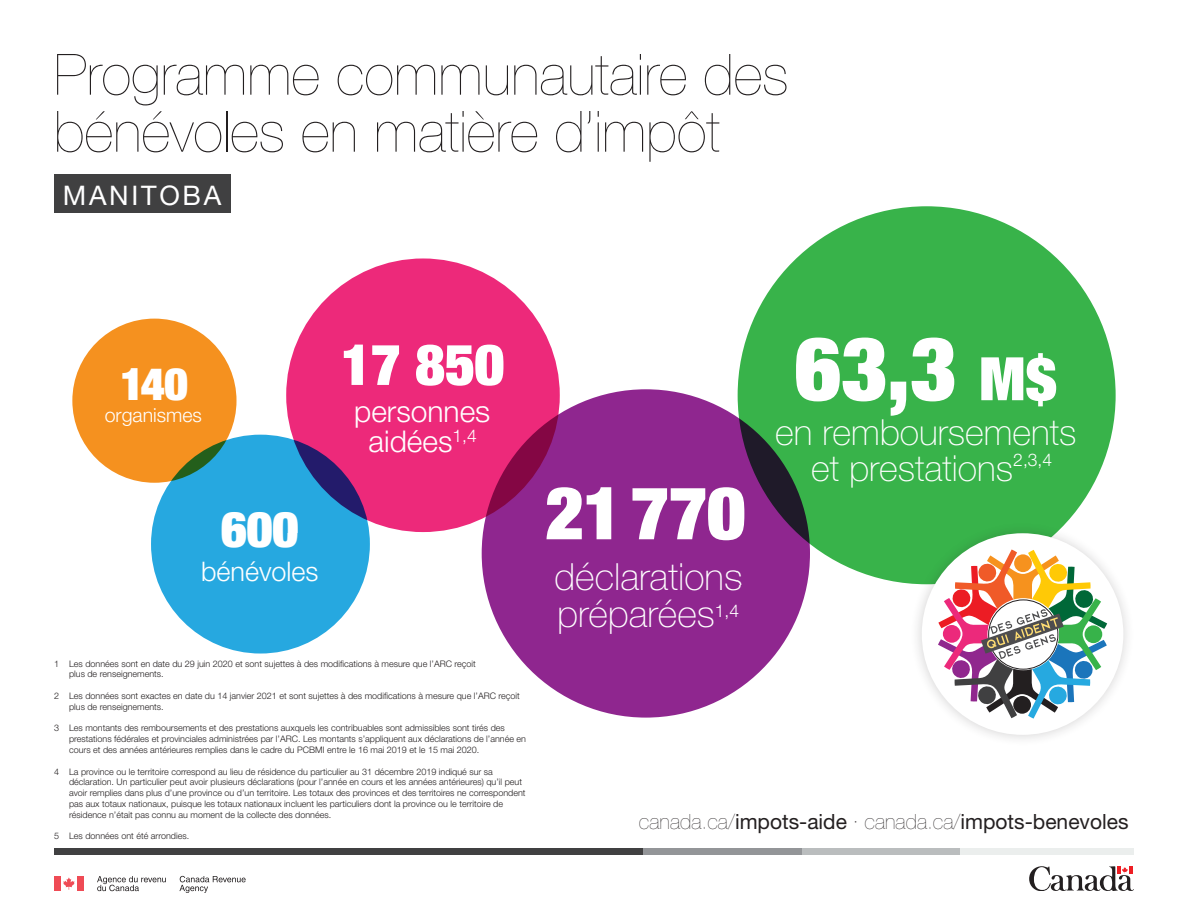
<style>
.page{position:relative;width:1188px;height:918px;background:#fff}
.page>*{position:absolute;margin:0;border:0;box-sizing:border-box;transform-origin:0 0}
.t1{font:900 expanded 88.5px "Helvetica Neue";color:#fff}
.t2{font:900 expanded 73.5px "Helvetica Neue";color:#fff}
.t3{font:200 57px/57px "Helvetica Neue LT Std";color:#231f20}
.t4{font:900 expanded 57px "Helvetica Neue";color:#fff}
.t5{font:900 expanded 49.5px "Helvetica Neue";color:#fff}
.t6{font:900 expanded 45px "Helvetica Neue";color:#fff}
.t7{font:100 37.5px/37.5px "Helvetica Neue";color:#fff}
.t8{font:100 36px/36px "Helvetica Neue";color:#fff;text-align:center}
.t9{font:300 30px/30px "Helvetica Neue";color:#fff;text-align:center}
.t10{font:300 27px "Helvetica Neue";color:#fff}
.t11{font:27px "Helvetica Neue";letter-spacing:.1em;color:#fff}
.t12{font:21px "Helvetica Neue";color:#231f20}
.t13{font:300 19.5px "Helvetica Neue";color:#fff}
.t14{font:300 9px/10.8px "Helvetica Neue";color:#231f20}
.s1{font-size:60px}
.s2{font-weight:200}
</style>
<div class="page">
<div style="left:54px;top:876px;width:7px;height:15px;background:#ef4b55"></div>
<svg style="left:63px;top:877px;width:12px;height:13px"></svg>
<div style="left:77px;top:876px;width:7px;height:15px;background:#ef4b55"></div>
<svg style="left:97px;top:876px;width:69px;height:15px"></svg>
<svg style="left:179px;top:876px;width:67px;height:17px"></svg>
<svg style="left:1029px;top:866px;width:105px;height:25px"></svg>
<div style="left:711px;top:849px;width:408px;height:6px;background:#ebeeed"></div>
<div style="left:552px;top:849px;width:408px;height:6px;background:#babdbe"></div>
<div style="left:385px;top:849px;width:417px;height:6px;background:#939598"></div>
<div style="left:69px;top:849px;width:574px;height:6px;background:#404041"></div>
<div style="left:1119px;top:849px;width:15px;height:6px;background:#ebeeed"></div>
<div style="left:54px;top:849px;width:15px;height:6px;background:#404041"></div>
<div style="left:72px;top:319px;width:165px;height:164px;background:#f5911f;border-radius:50%"></div>
<div style="left:151px;top:435px;width:219px;height:219px;background:#26a8e0;border-radius:50%"></div>
<div style="left:286px;top:258px;width:274px;height:274px;background:#ed297a;border-radius:50%"></div>
<div style="left:482px;top:389px;width:328px;height:329px;background:#8f268f;border-radius:50%"></div>
<div style="left:738px;top:206px;width:378px;height:378px;background:#38b34a;border-radius:50%"></div>
<div style="left:910px;top:521px;width:226px;height:226px;background:#231f20;opacity:.2"></div>
<div style="left:922px;top:533px;width:201px;height:202px;background:#fff;border-radius:50%"></div>
<svg style="left:938px;top:549px;width:169px;height:170px"></svg>
<div style="left:54px;top:174px;width:176px;height:39px;background:#404041"></div>
<p class="t3" style="left:54px;top:46px;width:736px">Programme communautaire des bénévoles en matière d’impôt</p>
<p class="t11" style="left:63px;top:179px;width:160px">MANITOBA</p>
<h3 class="t6" style="left:120px;top:355px;width:69px">140</h3>
<h3 class="t13" style="left:105px;top:403px;width:99px">organismes</h3>
<h3 class="t5" style="left:221px;top:498px;width:79px">600</h3>
<h3 class="t10" style="left:201px;top:555px;width:119px">bénévoles</h3>
<h3 class="t4" style="left:341px;top:328px;width:165px">17 850</h3>
<h3 class="t9" style="left:354px;top:395px;width:137px">personnes aidées<sup>1,4</sup></h3>
<p class="t14" style="left:69px;top:658px;width:408px;text-indent:-15px">1 Les données sont en date du 29 juin 2020 et sont sujettes à des modifications à mesure que l’ARC reçoit plus de renseignements.</p>
<p class="t14" style="left:69px;top:690px;width:452px;text-indent:-15px">2 Les données sont exactes en date du 14 janvier 2021 et sont sujettes à des modifications à mesure que l’ARC reçoit plus de renseignements.</p>
<p class="t14" style="left:69px;top:723px;width:459px;text-indent:-15px">3 Les montants des remboursements et des prestations auxquels les contribuables sont admissibles sont tirés des prestations fédérales et provinciales administrées par l’ARC. Les montants s’appliquent aux déclarations de l’année en cours et des années antérieures remplies dans le cadre du PCBMI entre le 16 mai 2019 et le 15 mai 2020.</p>
<p class="t14" style="left:69px;top:766px;width:458px;text-indent:-15px">4 La province ou le territoire correspond au lieu de résidence du particulier au 31 décembre 2019 indiqué sur sa déclaration. Un particulier peut avoir plusieurs déclarations (pour l’année en cours et les années antérieures) qu’il peut avoir remplies dans plus d’une province ou d’un territoire. Les totaux des provinces et des territoires ne correspondent pas aux totaux nationaux, puisque les totaux nationaux incluent les particuliers dont la province ou le territoire de résidence n’était pas connu au moment de la collecte des données.</p>
<p class="t14" style="left:54px;top:831px;width:137px">5 Les données ont été arrondies.</p>
<h2 class="t2" style="left:545px;top:466px;width:202px">21770</h2>
<h3 class="t7" style="left:554px;top:557px;width:189px">déclarations préparées<sup>1,4</sup></h3>
<h1 class="t1" style="left:795px;top:312px;width:263px">63,3 <span class="s1">M$</span></h1>
<h3 class="t8" style="left:775px;top:414px;width:303px">en remboursements et prestations<sup>2,3,4</sup></h3>
<p class="t12" style="left:639px;top:809px;width:491px"><span class="s2">canada.ca/</span>impots-aide <span class="s2">· canada.ca/</span>impots-benevoles</p>
</div>
